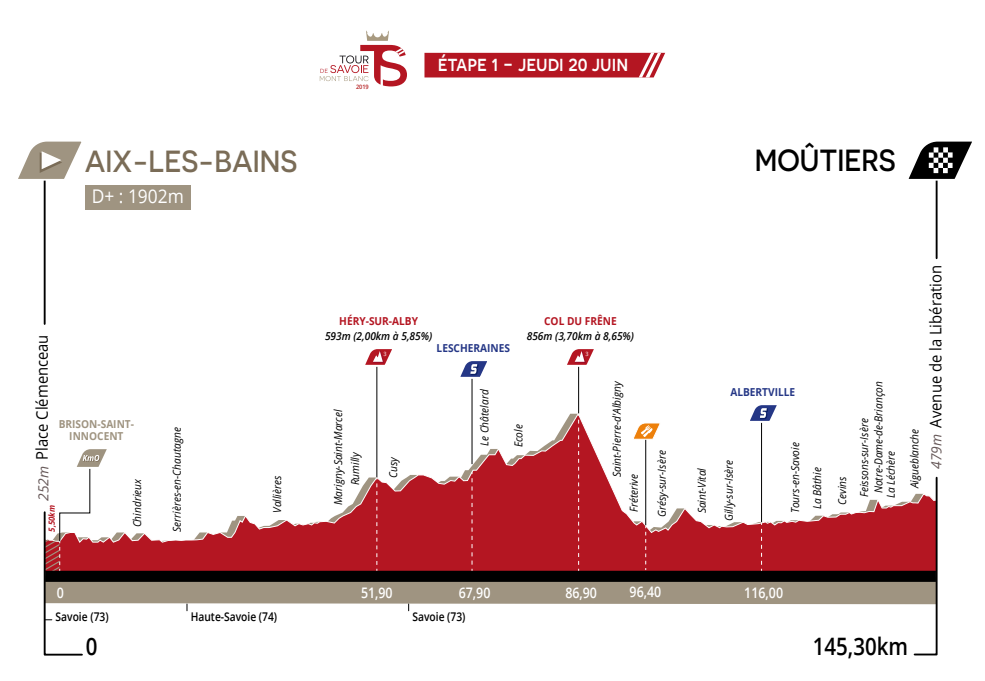
<style>
.page{position:relative;width:985px;height:681px;background:#fff}
.page>*{position:absolute;margin:0;border:0;box-sizing:border-box;transform-origin:0 0}
.t1{font:500 30.4px "Novecentosanswide";color:#7a6c57;scale:.92 1}
.t2{font:500 30.4px "Novecentosanswide";color:#000;scale:.92 1}
.t3{font:600 24px "Open Sans";color:#000;scale:.85 1}
.t4{font:500 21.6px "Novecentosanswide";color:#fff;scale:.85 1}
.t5{font:18.8px "Open Sans";color:#fff;scale:.92 1}
.t6{font:16px "Open Sans";color:#000;scale:.92 1}
.t7{font:600 14.4px "Open Sans";color:#fff;scale:.85 1}
.t8{font:italic 14px "Open Sans";color:#665858}
.t9{font:600 12px "Open Sans";color:#000;scale:.85 1}
.t10{font:italic 10.8px/22px "Open Sans";color:#000;scale:.92 1}
.t11{font:italic 600 10.8px "Open Sans";color:#000;scale:.92 1}
.t12{font:700 10.8px "Open Sans";color:#b41622;scale:.92 1}
.t13{font:700 10.8px "Open Sans";color:#253786;scale:.92 1}
.t14{font:700 10.8px "Open Sans";color:#9f9481;scale:.92 1}
.t15{font:italic 700 8.4px "Open Sans";color:#b41622;scale:.92 1}
.t16{font:600 6px "Open Sans";color:#b41d1e;scale:.92 1}
.t17{font:6px "Open Sans";color:#fff;scale:.92 1}
</style>
<div class="page">
<svg style="left:110px;top:412px;width:802px;height:158px"></svg>
<hr style="left:935px;top:179px;width:2px;height:79px;background:#000">
<div style="left:45px;top:575px;width:890px;height:29px;background:#9f9481"></div>
<svg style="left:912px;top:476px;width:26px;height:180px"></svg>
<div style="left:45px;top:570px;width:890px;height:11px;background:#000"></div>
<hr style="left:44px;top:178px;width:2px;height:146px;background:#000">
<svg style="left:186px;top:603px;width:2px;height:7px"></svg>
<svg style="left:908px;top:141px;width:64px;height:40px"></svg>
<svg style="left:18px;top:141px;width:64px;height:40px"></svg>
<div style="left:424px;top:53px;width:241px;height:24px;background:#b41622"></div>
<svg style="left:320px;top:30px;width:87px;height:56px"></svg>
<hr style="left:376px;top:365px;width:1px;height:112px;background:#000">
<svg style="left:365px;top:349px;width:27px;height:18px"></svg>
<hr style="left:577px;top:365px;width:2px;height:48px;background:#000">
<svg style="left:567px;top:349px;width:27px;height:18px"></svg>
<hr style="left:471px;top:373px;width:1px;height:91px;background:#000">
<svg style="left:460px;top:361px;width:27px;height:18px"></svg>
<hr style="left:760px;top:417px;width:2px;height:104px;background:#000">
<svg style="left:745px;top:405px;width:36px;height:18px"></svg>
<div style="left:85px;top:186px;width:106px;height:24px;background:#9f9481"></div>
<svg style="left:43px;top:449px;width:67px;height:207px"></svg>
<svg style="left:376px;top:477px;width:1px;height:93px"></svg>
<svg style="left:471px;top:472px;width:1px;height:98px"></svg>
<svg style="left:760px;top:522px;width:2px;height:48px"></svg>
<svg style="left:577px;top:413px;width:2px;height:157px"></svg>
<hr style="left:644px;top:439px;width:2px;height:86px;background:#000">
<svg style="left:644px;top:526px;width:2px;height:43px"></svg>
<svg style="left:631px;top:422px;width:30px;height:18px"></svg>
<p class="t16" style="left:356px;top:83px;width:15px">2019</p>
<h3 class="t4" style="left:437px;top:51px;width:225px">étape 1 - jeudi 20 juin</h3>
<h1 class="t1" style="left:85px;top:143px;width:232px">AIX-LES-BAINS</h1>
<h1 class="t2" style="left:754px;top:142px;width:154px">MOÛTIERS</h1>
<h3 class="t5" style="left:92px;top:184px;width:102px">D+ : 1902m</h3>
<h3 class="t6" style="left:31px;top:459px;width:137px;rotate:-90deg">Place Clémenceau</h3>
<p class="t14" style="left:59px;top:416px;width:83px">BRISON-SAINT-</p>
<p class="t14" style="left:69px;top:428px;width:60px">INNOCENT</p>
<p class="t8" style="left:34px;top:500px;width:36px;rotate:-90deg">252m</p>
<p class="t15" style="left:46px;top:531px;width:30px;rotate:-90deg">5,50km</p>
<p class="t10" style="left:126px;top:527px;width:55px;rotate:-90deg">Chindrieux</p>
<p class="t10" style="left:166px;top:531px;width:115px;rotate:-90deg">Serrières-en-Chautagne</p>
<p class="t10" style="left:266px;top:512px;width:42px;rotate:-90deg">Vallières</p>
<p class="t12" style="left:339px;top:313px;width:87px">HÉRY-SUR-ALBY</p>
<p class="t12" style="left:544px;top:313px;width:80px">COL DU FRÊNE</p>
<p class="t17" style="left:585px;top:349px;width:5px">3</p>
<p class="t11" style="left:325px;top:329px;width:118px">593m (2,00km à 5,85%)</p>
<p class="t11" style="left:526px;top:329px;width:118px">856m (3,70km à 8,65%)</p>
<p class="t13" style="left:436px;top:340px;width:81px">LESCHERAINES</p>
<p class="t17" style="left:383px;top:349px;width:5px">3</p>
<p class="t10" style="left:327px;top:504px;width:106px;rotate:-90deg">Marigny-Saint-Marcel</p>
<p class="t10" style="left:344px;top:485px;width:39px;rotate:-90deg">Rumilly</p>
<p class="t10" style="left:382px;top:477px;width:26px;rotate:-90deg">Cusy</p>
<p class="t10" style="left:473px;top:445px;width:63px;rotate:-90deg">Le Châtelard</p>
<p class="t10" style="left:605px;top:477px;width:107px;rotate:-90deg">Saint-Pierre-d'Albigny</p>
<p class="t10" style="left:507px;top:447px;width:26px;rotate:-90deg">Ecole</p>
<p class="t10" style="left:622px;top:512px;width:43px;rotate:-90deg">Fréterive</p>
<p class="t10" style="left:650px;top:516px;width:74px;rotate:-90deg">Grésy-sur-Isère</p>
<p class="t13" style="left:730px;top:384px;width:72px">ALBERTVILLE</p>
<p class="t10" style="left:690px;top:513px;width:51px;rotate:-90deg">Saint-Vital</p>
<p class="t10" style="left:717px;top:520px;width:68px;rotate:-90deg">Gilly-sur-Isère</p>
<p class="t10" style="left:783px;top:508px;width:74px;text-indent:-4px;rotate:-90deg">Tours-en-Savoie<br>La Bâthie</p>
<p class="t10" style="left:871px;top:498px;width:128px;line-height:12.4px;text-indent:5px;rotate:-90deg">Notre-Dame-de-Briançon<br>La Léchère</p>
<p class="t10" style="left:830px;top:496px;width:87px;text-indent:-8px;rotate:-90deg">Cevins<br>Feissons-sur-Isère</p>
<h3 class="t6" style="left:924px;top:427px;width:178px;rotate:-90deg">Avenue de la Libération</h3>
<p class="t10" style="left:903px;top:488px;width:66px;rotate:-90deg">Aigueblanche</p>
<p class="t8" style="left:926px;top:468px;width:36px;rotate:-90deg">479m</p>
<h3 class="t7" style="left:629px;top:581px;width:39px">96,40</h3>
<h3 class="t7" style="left:57px;top:582px;width:10px">0</h3>
<h3 class="t7" style="left:361px;top:582px;width:39px">51,90</h3>
<h3 class="t7" style="left:458px;top:582px;width:39px">67,90</h3>
<h3 class="t7" style="left:565px;top:582px;width:39px">86,90</h3>
<h3 class="t7" style="left:744px;top:582px;width:47px">116,00</h3>
<p class="t9" style="left:191px;top:608px;width:103px">Haute-Savoie (74)</p>
<p class="t9" style="left:56px;top:608px;width:64px">Savoie (73)</p>
<p class="t9" style="left:412px;top:608px;width:64px">Savoie (73)</p>
<h2 class="t3" style="left:86px;top:629px;width:15px">0</h2>
<h2 class="t3" style="left:812px;top:629px;width:114px">145,30km</h2>
</div>
